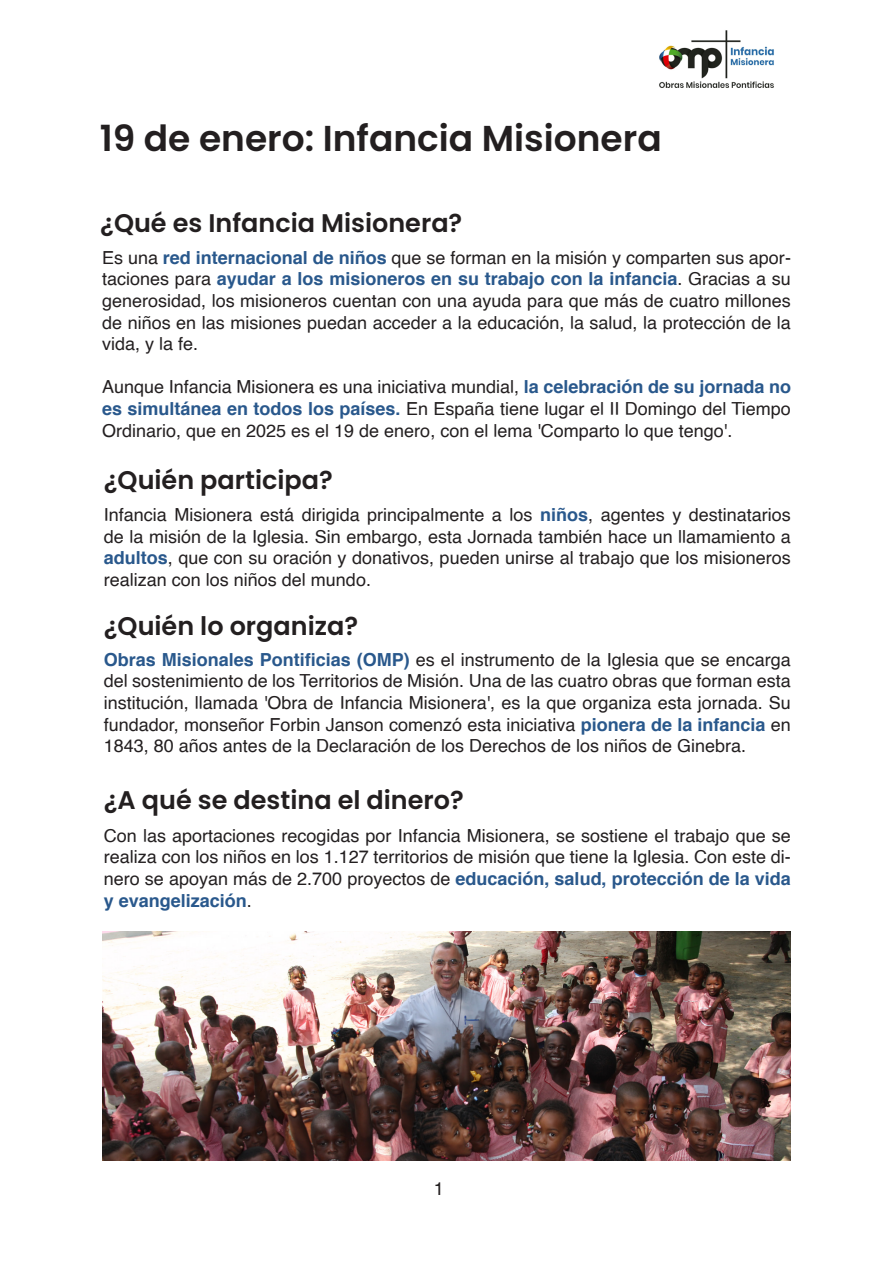
<style>
.page{position:relative;width:893px;height:1263px;background:#fff}
.page>*{position:absolute;margin:0;border:0;box-sizing:border-box;transform-origin:0 0}
.t1{font:600 36px "Poppins";color:#231f20}
.t2{font:600 25.5px "Poppins";color:#231f20}
.t3{font:18px/21.6px "Helvetica";color:#231f20;text-align:justify}
.t4{font:18px "Helvetica LT Std";color:#231f20}
.s1{font-weight:700;color:#29588c}
</style>
<div class="page">
<img style="left:102px;top:931px;width:689px;height:230px">
<img style="left:659px;top:30px;width:115px;height:58px">
<p class="t1" style="left:100px;top:117px;width:564px">19 de enero: Infancia Misionera</p>
<p class="t2" style="left:100px;top:209px;width:363px">¿Qué es Infancia Misionera?</p>
<p class="t3" style="left:102px;top:247px;width:690px">Es una <span class="s1">red internacional de niños</span> que se forman en la misión y comparten sus apor&shy;taciones para <span class="s1">ayudar a los misioneros en su trabajo con la infancia</span>. Gracias a su generosidad, los misioneros cuentan con una ayuda para que más de cuatro millones de niños en las misiones puedan acceder a la educación, la salud, la protección de la vida, y la fe.</p>
<p class="t3" style="left:102px;top:377px;width:690px">Aunque Infancia Misionera es una iniciativa mundial, <span class="s1">la celebración de su jornada no es simultánea en todos los países.</span> En España tiene lugar el II Domingo del Tiempo Ordinario, que en 2025 es el 19 de enero, con el lema 'Comparto lo que tengo'.</p>
<p class="t2" style="left:104px;top:465px;width:230px">¿Quién participa?</p>
<p class="t3" style="left:104px;top:504px;width:689px">Infancia Misionera está dirigida principalmente a los <span class="s1">niños</span>, agentes y destinatarios de la misión de la Iglesia. Sin embargo, esta Jornada también hace un llamamiento a <span class="s1">adultos</span>, que con su oración y donativos, pueden unirse al trabajo que los misioneros realizan con los niños del mundo.</p>
<p class="t2" style="left:104px;top:611px;width:256px">¿Quién lo organiza?</p>
<p class="t3" style="left:104px;top:649px;width:688px"><span class="s1">Obras Misionales Pontificias (OMP)</span> es el instrumento de la Iglesia que se encarga del sostenimiento de los Territorios de Misión. Una de las cuatro obras que forman esta institución, llamada 'Obra de Infancia Misionera', es la que organiza esta jornada. Su fundador, monseñor Forbin Janson comenzó esta iniciativa <span class="s1">pionera de la infancia</span> en 1843, 80 años antes de la Declaración de los Derechos de los niños de Ginebra.</p>
<p class="t2" style="left:104px;top:785px;width:361px">¿A qué se destina el dinero?</p>
<p class="t3" style="left:104px;top:825px;width:689px">Con las aportaciones recogidas por Infancia Misionera, se sostiene el trabajo que se realiza con los niños en los 1.127 territorios de misión que tiene la Iglesia. Con este di&shy;nero se apoyan más de 2.700 proyectos de <span class="s1">educación, salud, protección de la vida y evangelización</span>.</p>
<p class="t4" style="left:434px;top:1178px;width:12px">1</p>
</div>
